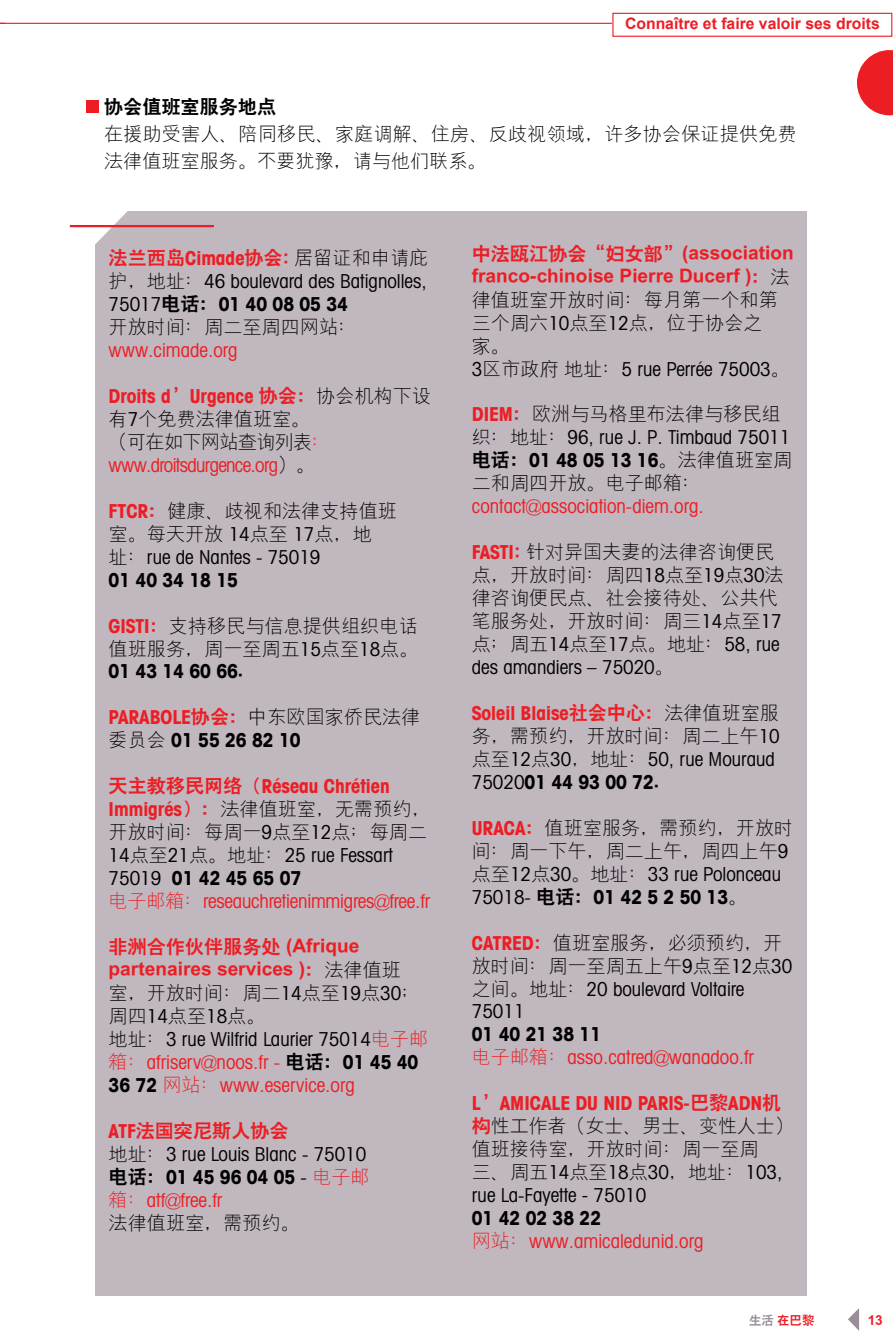
<style>
.page{position:relative;width:893px;height:1340px;background:#fff}
.page>*{position:absolute;margin:0;border:0;box-sizing:border-box;transform-origin:0 0}
.t1{font:300 19.12px/22.9px "M Hei GB";color:#000}
.t2{font:condensed 19.12px/22.9px "Avant Garde IT Cby BT";color:#000}
.t3{font:condensed 19.12px/22.9px "Avant Garde IT Cby BT";color:#ed1d24}
.t4{font:800 19.12px/22.9px "C Hei 2 GB";color:#ed1d24}
.t5{font:700 condensed 19.12px "Avant Garde IT Cby BT";color:#ed1d24}
.t6{font:condensed 19.12px "Avant Garde IT Cby BT";letter-spacing:-.035em;color:#ed1d24}
.t7{font:700 condensed 19.12px "Avant Garde IT Cby BT";color:#000}
.t8{font:300 19.12px/22.9px "M Hei GB";letter-spacing:-.035em;color:#000}
.t9{font:800 19.12px "C Hei 2 GB";color:#000}
.t10{font:700 15.75px "Arial";color:#ed1d24}
.t11{font:800 13.5px "C Hei 2 GB";color:#ed1d24}
.t12{font:800 12.38px "C Hei 2 GB";color:#ed1d24}
.s1{font-family:"Avant Garde IT Cby BT";font-weight:700;font-stretch:condensed}
.s2{font-family:"M Hei GB";font-weight:300;color:#000}
.s3{font-family:"M Hei GB";font-weight:300;font-stretch:normal}
.s4{font-family:"C Hei 2 GB";font-weight:800;font-stretch:normal}
.s5{font-weight:700}
.s6{font-family:"M Hei GB";font-weight:300;font-stretch:normal;color:#000}
.s7{font-family:"Avant Garde IT Cby BT";font-weight:400;font-stretch:condensed}
.s8{color:#ed1d24}
.s9{font-family:"Avant Garde IT Cby BT";font-weight:700;font-stretch:condensed;color:#ed1d24}
.s10{font-family:"C Hei 2 GB";font-weight:800;color:#ed1d24}
.s11{color:#000}
.s12{font-weight:700;color:#000}
.s13{font-family:"C Hei 2 GB";font-weight:800;font-stretch:normal;color:#000}
.s14{font-family:"M Hei GB";font-weight:300;font-stretch:normal;color:#ed1d24}
.s15{color:#998d97}
</style>
<div class="page">
<div style="left:95px;top:211px;width:711px;height:1084px;background:#c0b7bf"></div>
<svg style="left:69px;top:211px;width:60px;height:34px"></svg>
<hr style="left:70px;top:225px;width:144px;height:2px;background:#ed1d24">
<svg style="left:848px;top:1308px;width:11px;height:22px"></svg>
<div style="left:86px;top:100px;width:13px;height:12px;background:#ed1d24"></div>
<svg style="left:857px;top:50px;width:36px;height:65px"></svg>
<hr style="left:0;top:23px;width:612px;height:1px;background:#ed1d24">
<div style="left:612px;top:13px;width:280px;height:24px;border:1px solid #ed1d24"></div>
<p class="t10" style="left:625px;top:13px;width:256px">Connaître et faire valoir ses droits</p>
<p class="t9" style="left:104px;top:97px;width:174px">协会值班室服务地点</p>
<p class="t1" style="left:104px;top:121px;width:694px;line-height:27px">在援助受害人、陪同移民、家庭调解、住房、反歧视领域，许多协会保证提供免费法律值班室服务。不要犹豫，请与他们联系。</p>
<p class="t4" style="left:109px;top:248px;width:321px">法兰西岛<span class="s1">Cimade</span>协会: <span class="s2">居留证和申请庇</span></p>
<p class="t2" style="left:109px;top:270px;width:320px"><span class="s3">护，地址：</span>46 boulevard des Batignolles<span class="s3">,<br></span>75017<span class="s4">电话：</span><span class="s5">01 40 08 05 34</span></p>
<p class="t1" style="left:109px;top:316px;width:250px">开放时间：周二至周四网站：</p>
<p class="t3" style="left:109px;top:338px;width:131px">www<span class="s3">.</span>cimade<span class="s3">.</span>org</p>
<p class="t5" style="left:109px;top:384px;width:324px">Droits d<span class="s4">’</span>Urgence <span class="s4">协会：</span><span class="s6">协会机构下设</span></p>
<p class="t8" style="left:109px;top:408px;width:224px">有<span class="s7">7</span>个免费法律值班室。（可在如下网站查询列表<span class="s8">：</span></p>
<p class="t6" style="left:109px;top:453px;width:208px">www<span class="s3">.</span>droitsdurgence<span class="s3">.</span>org<span class="s6">）。</span></p>
<p class="t1" style="left:109px;top:500px;width:290px"><span class="s9">FTCR</span><span class="s10">：</span>健康、歧视和法律支持值班室。每天开放 <span class="s7">14</span>点至 <span class="s7">17</span>点，地</p>
<p class="t2" style="left:109px;top:545px;width:213px"><span class="s3">址：</span>rue de Nantes <span class="s3">-</span> 75019<br><span class="s5">01 40 34 18 15</span></p>
<p class="t1" style="left:109px;top:614px;width:311px"><span class="s9">GISTI</span><span class="s10">：</span>支持移民与信息提供组织电话值班服务，周一至周五<span class="s7">15</span>点至<span class="s7">18</span>点。</p>
<p class="t7" style="left:109px;top:660px;width:136px">01 43 14 60 66<span class="s4">.</span></p>
<p class="t1" style="left:109px;top:706px;width:313px"><span class="s9">PARABOLE</span><span class="s10">协会：</span>中东欧国家侨民法律</p>
<p class="t7" style="left:109px;top:729px;width:194px"><span class="s3">委员会</span> 01 55 26 82 10</p>
<p class="t5" style="left:109px;top:774px;width:283px"><span class="s4">天主教移民网络（</span>Réseau Chrétien</p>
<p class="t1" style="left:109px;top:798px;width:324px"><span class="s9">Immigrés</span><span class="s10">）：</span>法律值班室，无需预约，开放时间：每周一<span class="s7">9</span>点至<span class="s7">12</span>点；每周二</p>
<p class="t3" style="left:109px;top:843px;width:323px"><span class="s11">14</span><span class="s6">点至</span><span class="s11">21</span><span class="s6">点。地址：</span><span class="s11">25 rue Fessart<br>75019</span> <span class="s12">01 42 45 65 07<br></span><span class="s3">电子邮箱：</span>reseauchretienimmigres<span class="s3">@</span>free<span class="s3">.</span>fr</p>
<p class="t4" style="left:109px;top:937px;width:294px">非洲合作伙伴服务处 (Afrique partenaires services )：<span class="s2">法律值班</span></p>
<p class="t1" style="left:109px;top:982px;width:313px">室，开放时间：周二<span class="s7">14</span>点至<span class="s7">19</span>点<span class="s7">30</span>；周四<span class="s7">14</span>点至<span class="s7">18</span>点。</p>
<p class="t3" style="left:109px;top:1027px;width:321px"><span class="s6">地址：</span><span class="s11">3 rue Wilfrid Laurier 75014</span><span class="s3">电子邮箱：</span>afriserv<span class="s3">@</span>noos<span class="s3">.</span>fr <span class="s3">-</span> <span class="s13">电话：</span><span class="s12">01 45 40<br>36 72</span> <span class="s3">网站：</span>www<span class="s3">.</span>eservice<span class="s3">.</span>org</p>
<p class="t4" style="left:109px;top:1120px;width:182px"><span class="s1">ATF</span>法国突尼斯人协会</p>
<p class="t2" style="left:109px;top:1142px;width:263px"><span class="s3">地址：</span>3 rue Louis Blanc <span class="s3">-</span> 75010<span class="s4">电话：</span><span class="s5">01 45 96 04 05</span> <span class="s3">-</span> <span class="s14">电子邮箱：</span><span class="s8">atf</span><span class="s14">@</span><span class="s8">free</span><span class="s14">.</span><span class="s8">fr</span></p>
<p class="t1" style="left:109px;top:1211px;width:193px">法律值班室，需预约。</p>
<p class="t4" style="left:472px;top:244px;width:323px">中法瓯江协会“妇女部”(association franco-chinoise Pierre Ducerf )：<span class="s2">法</span></p>
<p class="t1" style="left:472px;top:289px;width:307px">律值班室开放时间：每月第一个和第三个周六<span class="s7">10</span>点至<span class="s7">12</span>点，位于协会之家。</p>
<p class="t2" style="left:472px;top:357px;width:319px">3<span class="s3">区市政府 地址：</span>5 rue Perrée 75003<span class="s3">。</span></p>
<p class="t1" style="left:472px;top:403px;width:310px"><span class="s9">DIEM</span><span class="s10">：</span>欧洲与马格里布法律与移民组</p>
<p class="t2" style="left:472px;top:426px;width:322px"><span class="s3">织：地址：</span>96<span class="s3">,</span> rue J<span class="s3">.</span> P<span class="s3">.</span> Timbaud 75011<span class="s4">电话：</span><span class="s5">01 48 05 13 16</span><span class="s3">。法律值班室周</span></p>
<p class="t1" style="left:472px;top:472px;width:231px">二和周四开放。电子邮箱：</p>
<p class="t3" style="left:472px;top:495px;width:234px">contact<span class="s3">@</span>association<span class="s3">-</span>diem<span class="s3">.</span>org<span class="s3">.</span></p>
<p class="t1" style="left:472px;top:541px;width:313px"><span class="s9">FASTI</span><span class="s10">:</span> 针对异国夫妻的法律咨询便民点，开放时间：周四<span class="s7">18</span>点至<span class="s7">19</span>点<span class="s7">30</span>法律咨询便民点、社会接待处、公共代笔服务处，开放时间：周三<span class="s7">14</span>点至<span class="s7">17</span>点；周五<span class="s7">14</span>点至<span class="s7">17</span>点。地址：<span class="s7">58</span>, <span class="s7">rue</span></p>
<p class="t2" style="left:472px;top:655px;width:204px">des amandiers – 75020<span class="s3">。</span></p>
<p class="t5" style="left:472px;top:701px;width:309px">Soleil Blaise<span class="s4">社会中心：</span><span class="s6">法律值班室服</span></p>
<p class="t1" style="left:472px;top:725px;width:309px">务，需预约，开放时间：周二上午<span class="s7">10</span></p>
<p class="t2" style="left:472px;top:747px;width:305px"><span class="s3">点至</span>12<span class="s3">点</span>30<span class="s3">，地址：</span>50<span class="s3">,</span> rue Mouraud<br>75020<span class="s5">01 44 93 00 72</span><span class="s4">.</span></p>
<p class="t1" style="left:472px;top:816px;width:323px"><span class="s9">URACA</span><span class="s10">：</span>值班室服务，需预约，开放时间：周一下午，周二上午，周四上午<span class="s7">9</span></p>
<p class="t2" style="left:472px;top:862px;width:311px"><span class="s3">点至</span>12<span class="s3">点</span>30<span class="s3">。地址：</span>33 rue Polonceau<br>75018<span class="s3">-</span> <span class="s4">电话：</span><span class="s5">01 42 5 2 50 13</span><span class="s3">。</span></p>
<p class="t1" style="left:472px;top:931px;width:322px"><span class="s9">CATRED</span><span class="s10">：</span>值班室服务，必须预约，开放时间：周一至周五上午<span class="s7">9</span>点至<span class="s7">12</span>点<span class="s7">30</span></p>
<p class="t2" style="left:472px;top:977px;width:274px"><span class="s3">之间。地址：</span>20 boulevard Voltaire<br>75011</p>
<p class="t3" style="left:472px;top:1023px;width:284px"><span class="s12">01 40 21 38 11<br></span><span class="s3">电子邮箱：</span>asso<span class="s3">.</span>catred<span class="s3">@</span>wanadoo<span class="s3">.</span>fr</p>
<p class="t5" style="left:472px;top:1091px;width:311px">L<span class="s4">’</span>AMICALE DU NID PARIS-<span class="s4">巴黎</span>ADN<span class="s4">机</span></p>
<p class="t1" style="left:472px;top:1115px;width:324px"><span class="s10">构</span>性工作者（女士、男士、变性人士）值班接待室，开放时间：周一至周<br>三、周五<span class="s7">14</span>点至<span class="s7">18</span>点<span class="s7">30</span>，地址：<span class="s7">103</span>,</p>
<p class="t2" style="left:472px;top:1183px;width:233px">rue La<span class="s3">-</span>Fayette - 75010<br><span class="s5">01 42 02 38 22<br></span><span class="s14">网站：</span><span class="s8">www</span><span class="s14">.</span><span class="s8">amicaledunid</span><span class="s14">.</span><span class="s8">org</span></p>
<p class="t12" style="left:749px;top:1314px;width:67px"><span class="s15">生活</span> 在巴黎</p>
<p class="t11" style="left:868px;top:1313px;width:17px">13</p>
</div>
